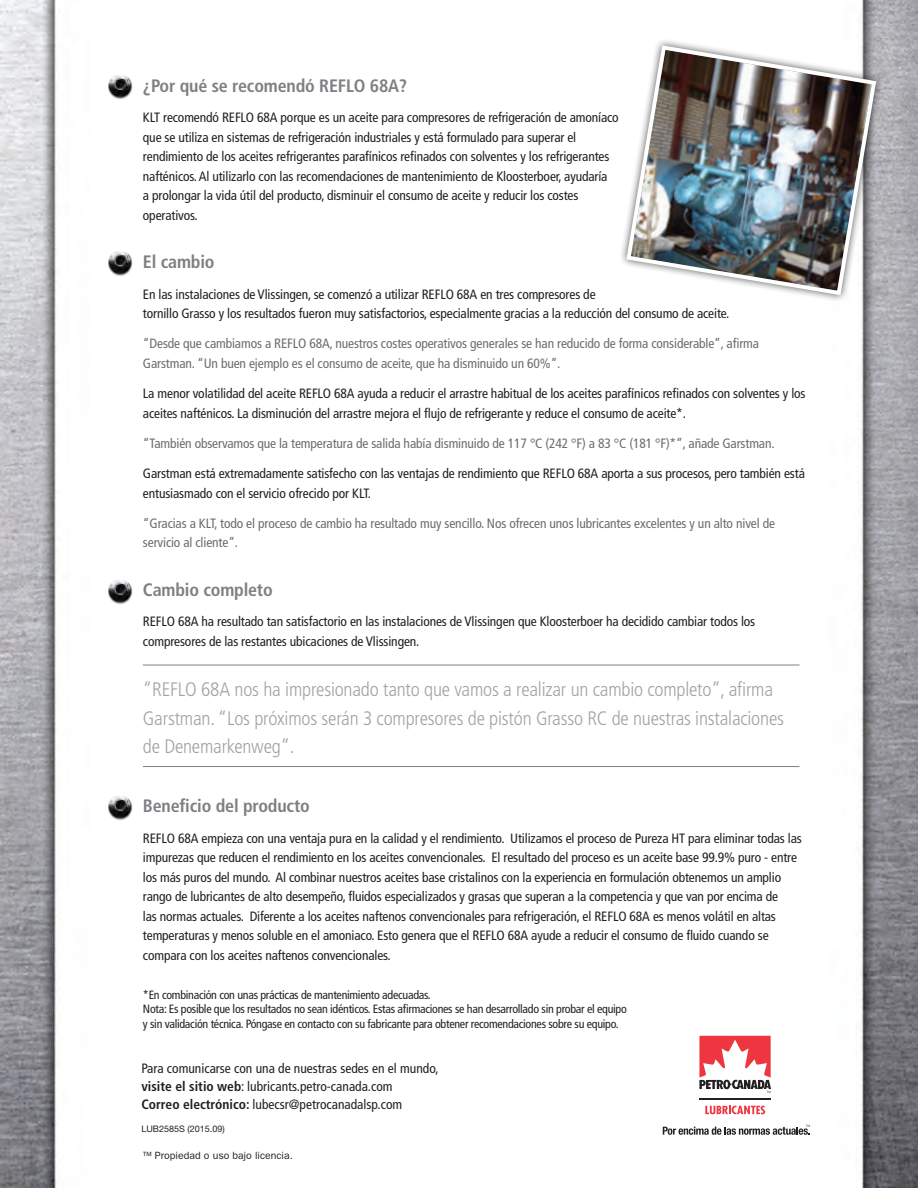
<style>
.page{position:relative;width:918px;height:1188px;background:#fff}
.page>*{position:absolute;margin:0;border:0;box-sizing:border-box;transform-origin:0 0}
.t1{font:300 condensed 19.5px/28.5px "Frutiger LT Std";letter-spacing:-.01em;color:#a2a3a7}
.t2{font:700 condensed 18px "Frutiger LT Std";letter-spacing:-.01em;color:#7e8083}
.t3{font:condensed 13.5px/19.5px "Frutiger LT Std";letter-spacing:-.01em;color:#231f20}
.t4{font:condensed 13.5px/19.5px "Frutiger LT Std";letter-spacing:-.01em;color:#6c6d70}
.t5{font:condensed 12px/14.4px "Frutiger LT Std";letter-spacing:-.025em;color:#231f20}
.t6{font:10.5px "ITC Franklin Gothic Std";color:#231f20}
.t7{font:9px "Helvetica Neue LT Std";color:#231f20}
.s1{font-weight:700}
</style>
<div class="page">
<img style="left:0;top:0;width:918px;height:1188px">
<img style="left:108px;top:69px;width:27px;height:35px">
<img style="left:108px;top:245px;width:27px;height:36px">
<img style="left:108px;top:574px;width:27px;height:35px">
<img style="left:108px;top:790px;width:27px;height:35px">
<hr style="left:143px;top:665px;width:657px;height:1px;background:#7e8083">
<hr style="left:143px;top:766px;width:657px;height:1px;background:#7e8083">
<div style="left:619px;top:38px;width:265px;height:265px;background:#231f20;opacity:.75"></div>
<img style="left:624px;top:43px;width:254px;height:254px">
<div style="left:697px;top:1033px;width:76px;height:85px;background:#fff"></div>
<hr style="left:699px;top:1098px;width:72px;height:2px;background:#231f20">
<svg style="left:705px;top:1106px;width:60px;height:8px"></svg>
<svg style="left:699px;top:1036px;width:72px;height:57px"></svg>
<svg style="left:663px;top:1124px;width:147px;height:11px"></svg>
<h2 class="t2" style="left:143px;top:75px;width:266px">¿Por qué se recomendó REFLO 68A?</h2>
<p class="t3" style="left:143px;top:108px;width:477px">KLT recomendó REFLO 68A porque es un aceite para compresores de refrigeración de amoníaco que se utiliza en sistemas de refrigeración industriales y está formulado para superar el rendimiento de los aceites refrigerantes parafínicos refinados con solventes y los refrigerantes nafténicos. Al utilizarlo con las recomendaciones de mantenimiento de Kloosterboer, ayudaría<br>a prolongar la vida útil del producto, disminuir el consumo de aceite y reducir los costes operativos.</p>
<h2 class="t2" style="left:143px;top:251px;width:73px">El cambio</h2>
<p class="t3" style="left:143px;top:284px;width:588px">En las instalaciones de Vlissingen, se comenzó a utilizar REFLO 68A en tres compresores de<br>tornillo Grasso y los resultados fueron muy satisfactorios, especialmente gracias a la reducción del consumo de aceite.</p>
<p class="t4" style="left:143px;top:334px;width:618px">“Desde que cambiamos a REFLO 68A, nuestros costes operativos generales se han reducido de forma considerable”, afirma<br>Garstman. “Un buen ejemplo es el consumo de aceite, que ha disminuido un 60%”.</p>
<p class="t3" style="left:143px;top:384px;width:664px">La menor volatilidad del aceite REFLO 68A ayuda a reducir el arrastre habitual de los aceites parafínicos refinados con solventes y los aceites nafténicos. La disminución del arrastre mejora el flujo de refrigerante y reduce el consumo de aceite*.</p>
<p class="t4" style="left:143px;top:434px;width:633px">“También observamos que la temperatura de salida había disminuido de 117 °C (242 °F) a 83 °C (181 °F)*”, añade Garstman.</p>
<p class="t3" style="left:143px;top:464px;width:664px">Garstman está extremadamente satisfecho con las ventajas de rendimiento que REFLO 68A aporta a sus procesos, pero también está entusiasmado con el servicio ofrecido por KLT.</p>
<p class="t4" style="left:143px;top:514px;width:634px">“Gracias a KLT, todo el proceso de cambio ha resultado muy sencillo. Nos ofrecen unos lubricantes excelentes y un alto nivel de servicio al cliente”.</p>
<h2 class="t2" style="left:143px;top:579px;width:131px">Cambio completo</h2>
<p class="t3" style="left:143px;top:612px;width:614px">REFLO 68A ha resultado tan satisfactorio en las instalaciones de Vlissingen que Kloosterboer ha decidido cambiar todos los compresores de las restantes ubicaciones de Vlissingen.</p>
<h1 class="t1" style="left:143px;top:675px;width:643px">“REFLO 68A nos ha impresionado tanto que vamos a realizar un cambio completo”, afirma<br>Garstman. “Los próximos serán 3 compresores de pistón Grasso RC de nuestras instalaciones de Denemarkenweg”.</h1>
<h2 class="t2" style="left:143px;top:795px;width:168px">Beneficio del producto</h2>
<p class="t3" style="left:143px;top:828px;width:660px">REFLO 68A empieza con una ventaja pura en la calidad y el rendimiento. Utilizamos el proceso de Pureza HT para eliminar todas las impurezas que reducen el rendimiento en los aceites convencionales. El resultado del proceso es un aceite base 99.9% puro - entre los más puros del mundo. Al combinar nuestros aceites base cristalinos con la experiencia en formulación obtenemos un amplio rango de lubricantes de alto desempeño, fluidos especializados y grasas que superan a la competencia y que van por encima de<br>las normas actuales. Diferente a los aceites naftenos convencionales para refrigeración, el REFLO 68A es menos volátil en altas temperaturas y menos soluble en el amoniaco. Esto genera que el REFLO 68A ayude a reducir el consumo de fluido cuando se compara con los aceites naftenos convencionales.</p>
<p class="t5" style="left:143px;top:988px;width:485px">*En combinación con unas prácticas de mantenimiento adecuadas.<br>Nota: Es posible que los resultados no sean idénticos. Estas afirmaciones se han desarrollado sin probar el equipo y sin validación técnica. Póngase en contacto con su fabricante para obtener recomendaciones sobre su equipo.</p>
<p class="t3" style="left:141px;top:1059px;width:299px;line-height:18px">Para comunicarse con una de nuestras sedes en el mundo, <span class="s1">visite el sitio web</span>: lubricants.petro-canada.com<br><span class="s1">Correo electrónico:</span> lubecsr@petrocanadalsp.com</p>
<p class="t7" style="left:141px;top:1123px;width:85px">LUB2585S (2015.09)</p>
<p class="t6" style="left:143px;top:1150px;width:151px">™ Propiedad o uso bajo licencia.</p>
</div>
